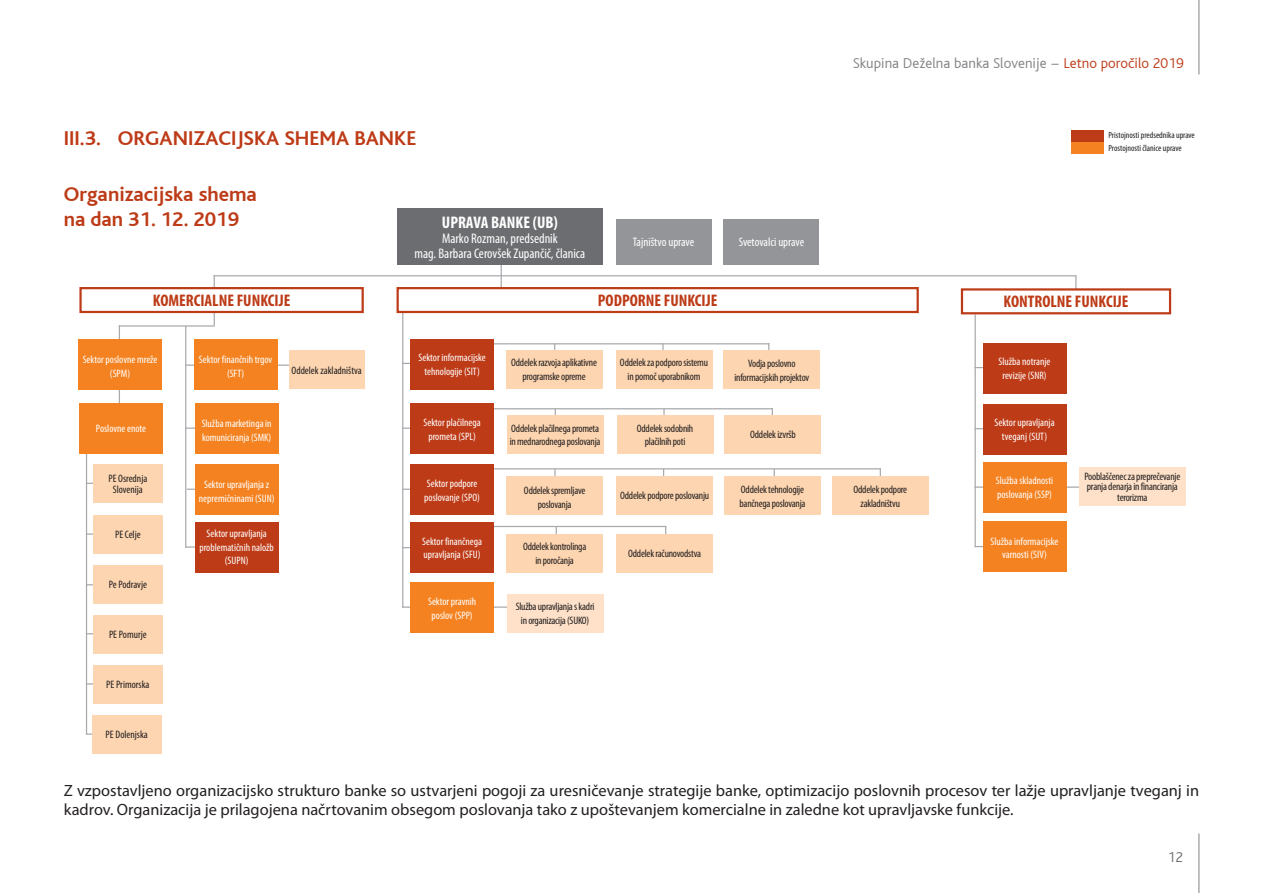
<style>
.page{position:relative;width:1263px;height:893px;background:#fff}
.page>*{position:absolute;margin:0;border:0;box-sizing:border-box;transform-origin:0 0}
.t1{font:700 21px/25.2px "Bliss";color:#bd3b17}
.t2{font:700 condensed 16.8px "Myriad Pro";color:#bd3b17}
.t3{font:700 condensed 16.8px "Myriad Pro";color:#fff}
.t4{font:16.35px/19.6px "Myriad Pro";color:#231f20}
.t5{font:300 15px "Bliss";color:#808285}
.t6{font:300 15px "Bliss";color:#6c6d70}
.t7{font:condensed 13.95px/15.1px "Myriad Pro";color:#fff;text-align:center}
.t8{font:condensed 12.3px "Myriad Pro";color:#fff}
.t9{font:condensed 10.8px/13.6px "Myriad Pro";letter-spacing:-.02em;color:#231f20;text-align:center}
.t10{font:condensed 10.8px/13.6px "Myriad Pro";color:#fff;text-align:center}
.t11{font:condensed 10.8px/10.8px "Myriad Pro";color:#231f20;text-align:center}
.t12{font:condensed 9px/13.6px "Myriad Pro";color:#231f20}
.s1{color:#bd3b17}
</style>
<div class="page">
<hr style="left:1199px;top:833px;width:1px;height:60px;background:#808285">
<hr style="left:1199px;top:0;width:1px;height:74px;background:#808285">
<hr style="left:119px;top:325px;width:1px;height:82px;background:#a8a9ad">
<div style="left:616px;top:219px;width:95px;height:46px;background:#939598"></div>
<div style="left:723px;top:219px;width:96px;height:46px;background:#939598"></div>
<div style="left:78px;top:339px;width:84px;height:50px;background:#f58220"></div>
<hr style="left:185px;top:326px;width:1px;height:222px;background:#a8a9ad">
<hr style="left:214px;top:275px;width:1px;height:50px;background:#a8a9ad">
<hr style="left:86px;top:453px;width:1px;height:282px;background:#a8a9ad">
<svg style="left:87px;top:533px;width:6px;height:2px"></svg>
<hr style="left:119px;top:325px;width:96px;height:2px;background:#a8a9ad">
<hr style="left:214px;top:275px;width:862px;height:1px;background:#a8a9ad">
<hr style="left:186px;top:364px;width:106px;height:2px;background:#a8a9ad">
<svg style="left:185px;top:546px;width:10px;height:2px"></svg>
<div style="left:93px;top:465px;width:70px;height:38px;background:#fdd5b0"></div>
<div style="left:93px;top:515px;width:70px;height:38px;background:#fdd5b0"></div>
<div style="left:93px;top:565px;width:70px;height:38px;background:#fdd5b0"></div>
<div style="left:93px;top:615px;width:70px;height:38px;background:#fdd5b0"></div>
<div style="left:93px;top:665px;width:70px;height:39px;background:#fdd5b0"></div>
<div style="left:92px;top:716px;width:70px;height:38px;background:#fdd5b0"></div>
<div style="left:79px;top:404px;width:84px;height:50px;background:#f58220"></div>
<div style="left:194px;top:339px;width:83px;height:50px;background:#f58220"></div>
<div style="left:195px;top:404px;width:83px;height:50px;background:#f58220"></div>
<div style="left:195px;top:465px;width:83px;height:50px;background:#f58220"></div>
<div style="left:195px;top:523px;width:83px;height:50px;background:#bd3b17"></div>
<div style="left:289px;top:351px;width:76px;height:38px;background:#fdd5b0"></div>
<hr style="left:402px;top:312px;width:1px;height:296px;background:#a8a9ad">
<svg style="left:501px;top:265px;width:1px;height:22px"></svg>
<div style="left:397px;top:208px;width:205px;height:57px;background:#6c6d70"></div>
<hr style="left:402px;top:606px;width:110px;height:2px;background:#a8a9ad">
<hr style="left:492px;top:343px;width:277px;height:1px;background:#a8a9ad">
<hr style="left:492px;top:408px;width:281px;height:1px;background:#a8a9ad">
<hr style="left:492px;top:526px;width:174px;height:1px;background:#a8a9ad">
<svg style="left:663px;top:409px;width:2px;height:7px"></svg>
<svg style="left:554px;top:469px;width:2px;height:8px"></svg>
<hr style="left:492px;top:468px;width:388px;height:1px;background:#a8a9ad">
<div style="left:506px;top:534px;width:97px;height:38px;background:#fdd5b0"></div>
<div style="left:616px;top:534px;width:97px;height:38px;background:#fdd5b0"></div>
<div style="left:506px;top:477px;width:97px;height:38px;background:#fdd5b0"></div>
<div style="left:616px;top:477px;width:97px;height:38px;background:#fdd5b0"></div>
<div style="left:724px;top:477px;width:97px;height:38px;background:#fdd5b0"></div>
<div style="left:832px;top:477px;width:97px;height:38px;background:#fdd5b0"></div>
<div style="left:507px;top:416px;width:96px;height:38px;background:#fdd5b0"></div>
<div style="left:617px;top:416px;width:96px;height:38px;background:#fdd5b0"></div>
<div style="left:724px;top:416px;width:97px;height:38px;background:#fdd5b0"></div>
<div style="left:506px;top:351px;width:96px;height:38px;background:#fdd5b0"></div>
<div style="left:616px;top:351px;width:96px;height:38px;background:#fdd5b0"></div>
<div style="left:723px;top:351px;width:97px;height:38px;background:#fdd5b0"></div>
<div style="left:410px;top:339px;width:84px;height:50px;background:#bd3b17"></div>
<div style="left:410px;top:404px;width:84px;height:50px;background:#bd3b17"></div>
<div style="left:410px;top:465px;width:84px;height:50px;background:#bd3b17"></div>
<div style="left:410px;top:523px;width:84px;height:50px;background:#bd3b17"></div>
<div style="left:410px;top:582px;width:84px;height:50px;background:#f58220"></div>
<div style="left:507px;top:594px;width:96px;height:38px;background:#fee1c8"></div>
<hr style="left:974px;top:314px;width:2px;height:233px;background:#a8a9ad">
<hr style="left:974px;top:486px;width:119px;height:2px;background:#a8a9ad">
<div style="left:983px;top:343px;width:83px;height:50px;background:#bd3b17"></div>
<div style="left:983px;top:404px;width:83px;height:50px;background:#bd3b17"></div>
<div style="left:983px;top:462px;width:83px;height:50px;background:#f58220"></div>
<div style="left:983px;top:521px;width:83px;height:51px;background:#f58220"></div>
<div style="left:1079px;top:468px;width:106px;height:38px;background:#fee1c8"></div>
<div style="left:1071px;top:130px;width:32px;height:12px;background:#bd3b17"></div>
<svg style="left:1075px;top:276px;width:1px;height:12px"></svg>
<div style="left:1071px;top:142px;width:32px;height:11px;background:#f58220"></div>
<div style="left:81px;top:288px;width:282px;height:24px;background:#fff"></div>
<div style="left:79px;top:287px;width:285px;height:26px;border:2px solid #bd3b17"></div>
<div style="left:396px;top:287px;width:523px;height:26px;border:2px solid #bd3b17"></div>
<div style="left:961px;top:288px;width:210px;height:26px;border:2px solid #bd3b17"></div>
<h1 class="t1" style="left:64px;top:126px;width:354px">III.3. ORGANIZACIJSKA SHEMA BANKE</h1>
<h1 class="t1" style="left:64px;top:182px;width:195px">Organizacijska shema na dan 31. 12. 2019</h1>
<h2 class="t3" style="left:442px;top:211px;width:117px">UPRAVA BANKE (UB)</h2>
<p class="t7" style="left:415px;top:230px;width:172px">Marko Rozman, predsednik<br>mag. Barbara Cerovšek Zupančič, članica</p>
<p class="t8" style="left:633px;top:235px;width:63px">Tajništvo uprave</p>
<p class="t8" style="left:739px;top:235px;width:67px">Svetovalci uprave</p>
<h3 class="t5" style="left:853px;top:55px;width:333px">Skupina Deželna banka Slovenije − <span class="s1">Letno poroËilo 2019</span></h3>
<p class="t12" style="left:1108px;top:128px;width:88px">Pristojnosti predsednika uprave<br>Prostojnosti članice uprave</p>
<h2 class="t2" style="left:153px;top:290px;width:139px">KOMERCIALNE FUNKCIJE</h2>
<h2 class="t2" style="left:598px;top:290px;width:121px">PODPORNE FUNKCIJE</h2>
<h2 class="t2" style="left:1003px;top:291px;width:127px">KONTROLNE FUNKCIJE</h2>
<p class="t10" style="left:83px;top:353px;width:76px">Sektor poslovne mreže (SPM)</p>
<p class="t10" style="left:96px;top:422px;width:52px">Poslovne enote</p>
<p class="t11" style="left:108px;top:473px;width:40px">PE Osrednja<br>Slovenija</p>
<p class="t9" style="left:115px;top:527px;width:27px">PE Celje</p>
<p class="t9" style="left:109px;top:577px;width:40px">Pe Podravje</p>
<p class="t11" style="left:109px;top:629px;width:39px">PE Pomurje</p>
<p class="t11" style="left:106px;top:679px;width:45px">PE Primorska</p>
<p class="t11" style="left:106px;top:729px;width:44px">PE Dolenjska</p>
<p class="t10" style="left:199px;top:353px;width:75px">Sektor finančnih trgov (SFT)</p>
<p class="t10" style="left:202px;top:416px;width:71px;text-align:left">Služba marketinga in komuniciranja (SMK)</p>
<p class="t10" style="left:199px;top:478px;width:77px">Sektor upravljanja z nepremičninami (SUN)</p>
<p class="t10" style="left:199px;top:527px;width:76px">Sektor upravljanja problematičnih naložb (SUPN)</p>
<p class="t11" style="left:291px;top:365px;width:72px">Oddelek zakladništva</p>
<p class="t10" style="left:418px;top:351px;width:69px">Sektor informacijske tehnologije (SIT)</p>
<p class="t9" style="left:511px;top:355px;width:87px">Oddelek razvoja aplikativne programske opreme</p>
<p class="t9" style="left:620px;top:355px;width:90px">Oddelek za podporo sistemu in pomoč uporabnikom</p>
<p class="t9" style="left:734px;top:357px;width:76px">Vodja poslovno informacijskih projektov</p>
<p class="t10" style="left:424px;top:415px;width:59px">Sektor plačilnega prometa (SPL)</p>
<p class="t10" style="left:424px;top:476px;width:57px;text-align:left">Sektor podpore poslovanje (SPO)</p>
<p class="t10" style="left:422px;top:534px;width:61px;text-align:left">Sektor finančnega upravljanja (SFU)</p>
<p class="t10" style="left:428px;top:595px;width:50px">Sektor pravnih poslov (SPP)</p>
<p class="t9" style="left:516px;top:600px;width:80px">Služba upravljanja s kadri in organizacija (SUKO)</p>
<p class="t9" style="left:510px;top:421px;width:92px;text-align:left">Oddelek plačilnega prometa in mednarodnega poslovanja</p>
<p class="t9" style="left:637px;top:421px;width:58px">Oddelek sodobnih plačilnih poti</p>
<p class="t9" style="left:750px;top:428px;width:47px">Oddelek izvršb</p>
<p class="t9" style="left:524px;top:483px;width:63px">Oddelek spremljave poslovanja</p>
<p class="t9" style="left:620px;top:489px;width:91px">Oddelek podpore poslovanju</p>
<p class="t9" style="left:739px;top:482px;width:67px;text-align:left">Oddelek tehnologije bančnega poslovanja</p>
<p class="t9" style="left:853px;top:482px;width:55px">Oddelek podpore zakladništvu</p>
<p class="t9" style="left:523px;top:540px;width:65px">Oddelek kontrolinga in poročanja</p>
<p class="t9" style="left:628px;top:546px;width:74px">Oddelek računovodstva</p>
<p class="t10" style="left:999px;top:355px;width:53px">Služba notranje revizije (SNR)</p>
<p class="t10" style="left:994px;top:416px;width:62px">Sektor upravljanja tveganj (SUT)</p>
<p class="t10" style="left:996px;top:474px;width:59px;text-align:left">Služba skladnosti poslovanja (SSP)</p>
<p class="t10" style="left:990px;top:534px;width:69px">Služba informacijske varnosti (SIV)</p>
<p class="t9" style="left:1084px;top:470px;width:97px;line-height:10.8px">Pooblaščenec za preprečevanje pranja denarja in financiranja terorizma</p>
<p class="t4" style="left:64px;top:780px;width:1137px">Z vzpostavljeno organizacijsko strukturo banke so ustvarjeni pogoji za uresničevanje strategije banke, optimizacijo poslovnih procesov ter lažje upravljanje tveganj in kadrov. Organizacija je prilagojena načrtovanim obsegom poslovanja tako z upoštevanjem komercialne in zaledne kot upravljavske funkcije.</p>
<h3 class="t6" style="left:1168px;top:849px;width:17px">12</h3>
</div>
